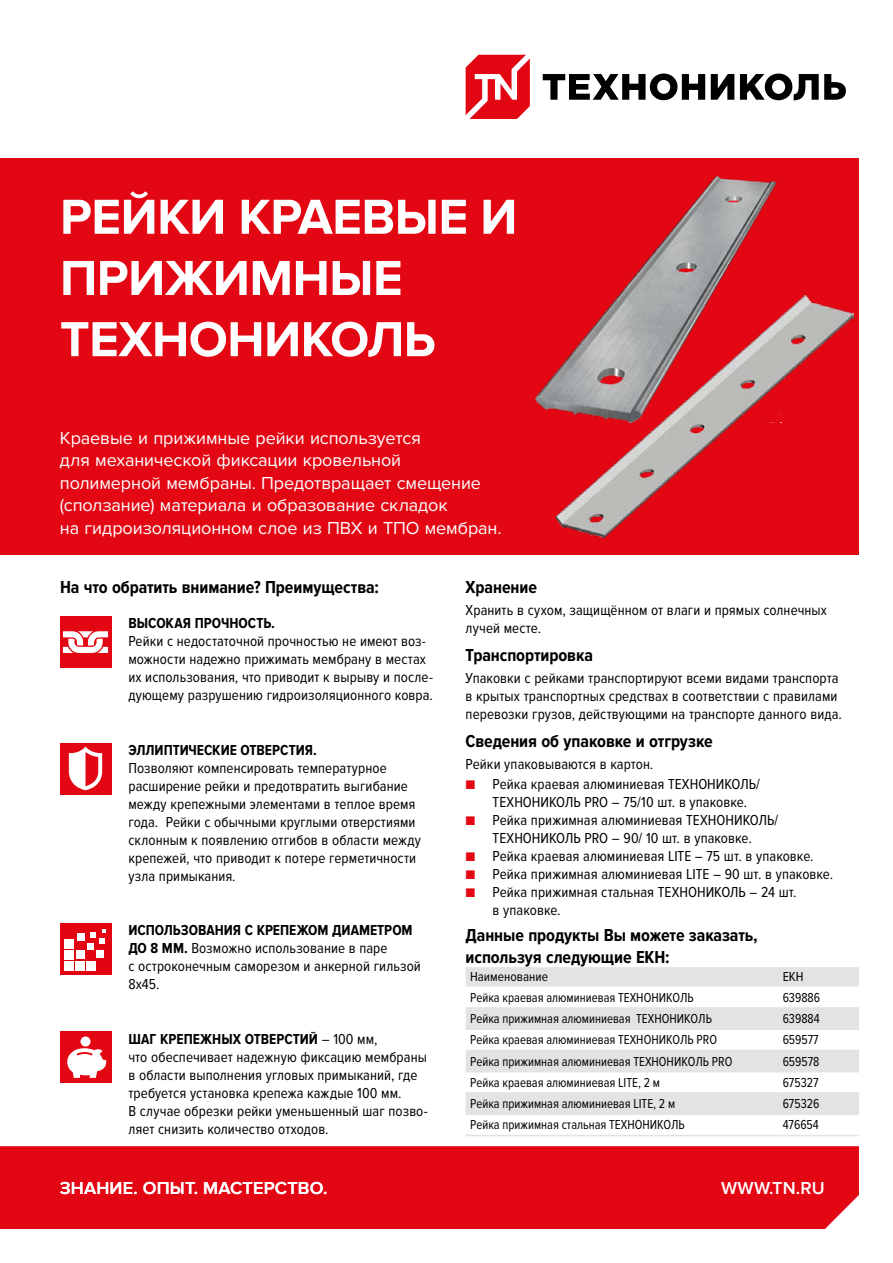
<style>
.page{position:relative;width:893px;height:1263px;background:#fff}
.page>*{position:absolute;margin:0;border:0;box-sizing:border-box;transform-origin:0 0}
.t1{font:700 51px/61.2px "Proxima Nova";letter-spacing:-.01em;color:#fff}
.t2{font:18px/22.5px "Proxima Nova";letter-spacing:-.005em;color:#fff}
.t3{font:700 18px/21.6px "Proxima Nova Cond";letter-spacing:-.005em;color:#000}
.t4{font:600 18px "Proxima Nova";letter-spacing:.01em;color:#fff}
.t5{font:15px/18px "Proxima Nova Cond";letter-spacing:.005em;color:#000}
.t6{font:700 15px "Proxima Nova Cond";color:#000}
.t7{font:13.5px "Proxima Nova Cond";color:#000;scale:.95 1}
.t8{font:13.5px "Proxima Nova Cond";color:#000}
.s1{color:#e30613}
.s2{font-weight:700}
</style>
<div class="page">
<div style="left:0;top:159px;width:859px;height:396px;background:#e30613"></div>
<svg style="left:543px;top:74px;width:162px;height:26px"></svg>
<svg style="left:711px;top:74px;width:23px;height:26px"></svg>
<svg style="left:466px;top:55px;width:64px;height:64px"></svg>
<svg style="left:740px;top:74px;width:106px;height:26px"></svg>
<div style="left:0;top:1146px;width:859px;height:83px;background:#e30613"></div>
<div style="left:60px;top:617px;width:51px;height:51px;background:#e30613"></div>
<svg style="left:63px;top:631px;width:45px;height:22px"></svg>
<div style="left:60px;top:743px;width:51px;height:51px;background:#e30613"></div>
<svg style="left:69px;top:747px;width:33px;height:43px"></svg>
<div style="left:60px;top:923px;width:51px;height:51px;background:#e30413"></div>
<div style="left:64px;top:939px;width:9px;height:9px;background:#fff"></div>
<div style="left:64px;top:950px;width:9px;height:9px;background:#fff"></div>
<div style="left:64px;top:961px;width:9px;height:9px;background:#fff"></div>
<div style="left:76px;top:961px;width:9px;height:9px;background:#fff"></div>
<div style="left:87px;top:961px;width:9px;height:9px;background:#fff"></div>
<div style="left:76px;top:950px;width:9px;height:9px;background:#fff"></div>
<div style="left:77px;top:933px;width:7px;height:8px;background:#fff"></div>
<div style="left:97px;top:950px;width:7px;height:8px;background:#fff"></div>
<svg style="left:87px;top:929px;width:19px;height:21px"></svg>
<div style="left:60px;top:1032px;width:51px;height:51px;background:#e30613"></div>
<div style="left:80px;top:1036px;width:11px;height:10px;background:#fff;border-radius:50%"></div>
<svg style="left:67px;top:1048px;width:39px;height:30px"></svg>
<img style="left:536px;top:176px;width:241px;height:235px">
<img style="left:555px;top:296px;width:298px;height:243px">
<div style="left:466px;top:967px;width:393px;height:20px;background:#e3e3e3"></div>
<svg style="left:466px;top:1009px;width:393px;height:104px;fill:#e3e3e3"></svg>
<hr style="left:466px;top:1007px;width:312px;height:2px;background:#e3e3e3">
<hr style="left:778px;top:1007px;width:81px;height:2px;background:#e3e3e3">
<hr style="left:466px;top:1028px;width:312px;height:2px;background:#e3e3e3">
<hr style="left:778px;top:1028px;width:81px;height:2px;background:#e3e3e3">
<hr style="left:466px;top:1050px;width:312px;height:1px;background:#e3e3e3">
<hr style="left:778px;top:1050px;width:81px;height:1px;background:#e3e3e3">
<hr style="left:466px;top:1071px;width:312px;height:1px;background:#e3e3e3">
<hr style="left:778px;top:1071px;width:81px;height:1px;background:#e3e3e3">
<hr style="left:466px;top:1092px;width:312px;height:2px;background:#e3e3e3">
<hr style="left:778px;top:1092px;width:81px;height:2px;background:#e3e3e3">
<hr style="left:466px;top:1113px;width:312px;height:2px;background:#e3e3e3">
<hr style="left:778px;top:1113px;width:81px;height:2px;background:#e3e3e3">
<hr style="left:466px;top:1135px;width:312px;height:1px;background:#e3e3e3">
<hr style="left:778px;top:1135px;width:81px;height:1px;background:#e3e3e3">
<h1 class="t1" style="left:60px;top:187px;width:459px">РЕЙКИ КРАЕВЫЕ И<br>ПРИЖИМНЫЕ<br>ТЕХНОНИКОЛЬ</h1>
<p class="t2" style="left:60px;top:427px;width:443px">Краевые и прижимные рейки используется<br>для механической фиксации кровельной полимерной мембраны. Предотвращает смещение (сползание) материала и образование складок<br>на гидроизоляционном слое из ПВХ и ТПО мембран.</p>
<p class="t3" style="left:60px;top:576px;width:320px">На что обратить внимание? Преимущества:</p>
<p class="t3" style="left:466px;top:576px;width:73px">Хранение</p>
<p class="t5" style="left:466px;top:601px;width:363px">Хранить в сухом, защищённом от влаги и прямых солнечных лучей месте.</p>
<p class="t3" style="left:466px;top:644px;width:129px">Транспортировка</p>
<p class="t5" style="left:466px;top:669px;width:378px">Упаковки с рейками транспортируют всеми видами транспорта в крытых транспортных средствах в соответствии с правилами перевозки грузов, действующими на транспорте данного вида.</p>
<p class="t3" style="left:466px;top:731px;width:249px">Сведения об упаковке и отгрузке</p>
<p class="t5" style="left:466px;top:756px;width:189px">Рейки упаковываются в картон.</p>
<p class="t5" style="left:493px;top:776px;width:269px;text-indent:-27px"><span class="s1">■</span> Рейка краевая алюминиевая ТЕХНОНИКОЛЬ/<br>ТЕХНОНИКОЛЬ PRO – 75/10 шт. в упаковке.</p>
<p class="t5" style="left:466px;top:812px;width:314px;text-align:center"><span class="s1">■</span> Рейка прижимная алюминиевая ТЕХНОНИКОЛЬ/<br>ТЕХНОНИКОЛЬ PRO – 90/ 10 шт. в упаковке.</p>
<p class="t5" style="left:466px;top:848px;width:349px"><span class="s1">■</span> Рейка краевая алюминиевая LITE – 75 шт. в упаковке.</p>
<p class="t5" style="left:466px;top:866px;width:369px"><span class="s1">■</span> Рейка прижимная алюминиевая LITE – 90 шт. в упаковке.</p>
<p class="t5" style="left:493px;top:884px;width:305px;text-indent:-27px"><span class="s1">■</span> Рейка прижимная стальная ТЕХНОНИКОЛЬ – 24 шт. в упаковке.</p>
<p class="t3" style="left:466px;top:925px;width:294px">Данные продукты Вы можете заказать, используя следующие ЕКН:</p>
<p class="t8" style="left:470px;top:969px;width:79px">Наименование</p>
<p class="t8" style="left:783px;top:969px;width:22px">ЕКН</p>
<p class="t7" style="left:470px;top:990px;width:237px">Рейка краевая алюминиевая ТЕХНОНИКОЛЬ</p>
<p class="t7" style="left:783px;top:990px;width:41px">639886</p>
<p class="t7" style="left:470px;top:1011px;width:256px">Рейка прижимная алюминиевая ТЕХНОНИКОЛЬ</p>
<p class="t7" style="left:783px;top:1011px;width:41px">639884</p>
<p class="t7" style="left:470px;top:1032px;width:261px">Рейка краевая алюминиевая ТЕХНОНИКОЛЬ PRO</p>
<p class="t7" style="left:783px;top:1032px;width:39px">659577</p>
<p class="t7" style="left:470px;top:1053px;width:278px">Рейка прижимная алюминиевая ТЕХНОНИКОЛЬ PRO</p>
<p class="t7" style="left:783px;top:1053px;width:40px">659578</p>
<p class="t7" style="left:470px;top:1075px;width:201px">Рейка краевая алюминиевая LITE, 2 м</p>
<p class="t7" style="left:783px;top:1075px;width:39px">675327</p>
<p class="t7" style="left:470px;top:1096px;width:217px">Рейка прижимная алюминиевая LITE, 2 м</p>
<p class="t7" style="left:783px;top:1096px;width:40px">675326</p>
<p class="t7" style="left:470px;top:1117px;width:228px">Рейка прижимная стальная ТЕХНОНИКОЛЬ</p>
<p class="t7" style="left:783px;top:1117px;width:40px">476654</p>
<p class="t6" style="left:128px;top:615px;width:148px">ВЫСОКАЯ ПРОЧНОСТЬ.</p>
<p class="t5" style="left:128px;top:633px;width:306px">Рейки с недостаточной прочностью не имеют воз&shy;можности надежно прижимать мембрану в местах их использования, что приводит к вырыву и после&shy;дующему разрушению гидроизоляционного ковра.</p>
<p class="t6" style="left:128px;top:741px;width:190px">ЭЛЛИПТИЧЕСКИЕ ОТВЕРСТИЯ.</p>
<p class="t5" style="left:128px;top:759px;width:294px">Позволяют компенсировать температурное расширение рейки и предотвратить выгибание между крепежными элементами в теплое время года. Рейки с обычными круглыми отверстиями склонным к появлению отгибов в области между крепежей, что приводит к потере герметичности узла примыкания.</p>
<p class="t5" style="left:128px;top:921px;width:294px"><span class="s2">ИСПОЛЬЗОВАНИЯ С КРЕПЕЖОМ ДИАМЕТРОМ<br>ДО 8 ММ.</span> Возможно использование в паре<br>с остроконечным саморезом и анкерной гильзой<br>8х45.</p>
<p class="t5" style="left:128px;top:1030px;width:301px"><span class="s2">ШАГ КРЕПЕЖНЫХ ОТВЕРСТИЙ</span> – 100 мм,<br>что обеспечивает надежную фиксацию мембраны в области выполнения угловых примыканий, где требуется установка крепежа каждые 100 мм.<br>В случае обрезки рейки уменьшенный шаг позво&shy;ляет снизить количество отходов.</p>
<p class="t4" style="left:60px;top:1178px;width:269px">ЗНАНИЕ. ОПЫТ. МАСТЕРСТВО.</p>
<p class="t4" style="left:721px;top:1178px;width:105px">WWW.TN.RU</p>
</div>
